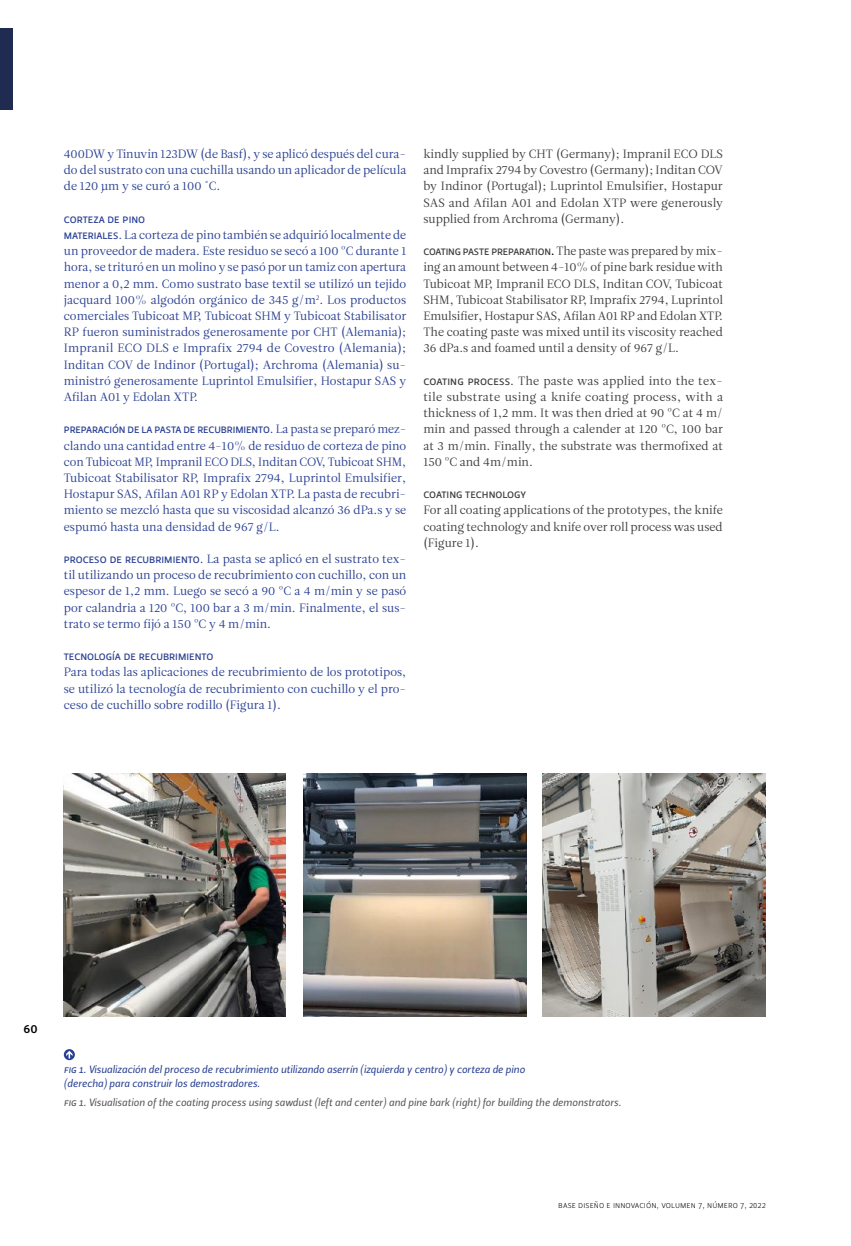
<style>
.page{position:relative;width:851px;height:1246px;background:#fff}
.page>*{position:absolute;margin:0;border:0;box-sizing:border-box;transform-origin:0 0}
.t1{font:12px/16.2px "Leitura Roman 1";color:#283f92;text-align:justify}
.t2{font:12px/16.2px "Leitura Roman 1";color:#3c3c3b;text-align:justify}
.t3{font:12px "Leitura Sans Grot 2";letter-spacing:-.005em;color:#283f92}
.t4{font:12px "Leitura Sans Grot 2";color:#3c3c3b}
.t5{font:12px "Leitura Sans Grot 3";color:#000}
.t6{font:10.5px/13.5px "Leitura Sans Italic 2";color:#283f92}
.t7{font:10.5px "Leitura Sans Italic 2";color:#575756}
.t8{font:9px "Leitura Sans Grot 1";letter-spacing:.01em;color:#000}
.s1{font-family:"Leitura Sans Grot 2"}
.s2{font-family:"Leitura Roman 1"}
.s3{font-family:"Leitura Sans Grot 2";font-size:12.75px;color:#000}
</style>
<div class="page">
<div style="left:0;top:28px;width:13px;height:81px;background:#202b51"></div>
<img style="left:64px;top:774px;width:222px;height:243px">
<img style="left:303px;top:774px;width:223px;height:243px">
<img style="left:542px;top:774px;width:223px;height:243px">
<svg style="left:64px;top:1049px;width:11px;height:11px"></svg>
<p class="t1" style="left:64px;top:146px;width:344px">400DW y Tinuvin 123DW (de Basf), y se aplicó después del cura&shy;do del sustrato con una cuchilla usando un aplicador de película de 120 µm y se curó a 100 °C.</p>
<p class="t3" style="left:64px;top:212px;width:83px">corteza de pino</p>
<p class="t1" style="left:64px;top:227px;width:344px"><span class="s1">materiales</span>. La corteza de pino también se adquirió localmente de un proveedor de madera. Este residuo se secó a 100 ºC durante 1 hora, se trituró en un molino y se pasó por un tamiz con apertura menor a 0,2 mm. Como sustrato base textil se utilizó un tejido jacquard 100% algodón orgánico de 345 g/m<sup>2</sup>. Los productos comerciales Tubicoat MP, Tubicoat SHM y Tubicoat Stabilisator RP fueron suministrados generosamente por CHT (Alemania); Impranil ECO DLS e Imprafix 2794 de Covestro (Alemania); Inditan COV de Indinor (Portugal); Archroma (Alemania) su&shy;ministró generosamente Luprintol Emulsifier, Hostapur SAS y Afilan A01 y Edolan XTP.</p>
<p class="t3" style="left:64px;top:422px;width:344px">preparación de la pasta de recubrimiento<span class="s2">. La pasta se preparó mez-</span></p>
<p class="t1" style="left:64px;top:438px;width:344px">clando una cantidad entre 4-10% de residuo de corteza de pino con Tubicoat MP, Impranil ECO DLS, Inditan COV, Tubicoat SHM, Tubicoat Stabilisator RP, Imprafix 2794, Luprintol Emulsifier, Hostapur SAS, Afilan A01 RP y Edolan XTP. La pasta de recubri&shy;miento se mezcló hasta que su viscosidad alcanzó 36 dPa.s y se espumó hasta una densidad de 967 g/L.</p>
<p class="t1" style="left:64px;top:551px;width:344px"><span class="s1">proceso de recubrimiento</span>. La pasta se aplicó en el sustrato tex&shy;til utilizando un proceso de recubrimiento con cuchillo, con un espesor de 1,2 mm. Luego se secó a 90 ºC a 4 m/min y se pasó por calandria a 120 ºC, 100 bar a 3 m/min. Finalmente, el sus&shy;trato se termo fijó a 150 ºC y 4 m/min.</p>
<p class="t3" style="left:64px;top:649px;width:151px">tecnología de recubrimiento</p>
<p class="t1" style="left:64px;top:664px;width:344px">Para todas las aplicaciones de recubrimiento de los prototipos, se utilizó la tecnología de recubrimiento con cuchillo y el pro&shy;ceso de cuchillo sobre rodillo (Figura 1).</p>
<p class="t2" style="left:423px;top:146px;width:301px">kindly supplied by CHT (Germany); Impranil ECO DLS and Imprafix 2794 by Covestro (Germany); Inditan COV by Indinor (Portugal); Luprintol Emulsifier, Hostapur SAS and Afilan A01 and Edolan XTP were generously supplied from Archroma (Germany).</p>
<p class="t2" style="left:423px;top:243px;width:301px"><span class="s1">coating paste preparation</span><span class="s3">.</span> The paste was prepared by mix&shy;ing an amount between 4-10% of pine bark residue with Tubicoat MP, Impranil ECO DLS, Inditan COV, Tubicoat SHM, Tubicoat Stabilisator RP, Imprafix 2794, Luprintol Emulsifier, Hostapur SAS, Afilan A01 RP and Edolan XTP.<br>The coating paste was mixed until its viscosity reached 36 dPa.s and foamed until a density of 967 g/L.</p>
<p class="t2" style="left:423px;top:373px;width:301px"><span class="s1">coating process</span>. The paste was applied into the tex&shy;tile substrate using a knife coating process, with a thickness of 1,2 mm. It was then dried at 90 ºC at 4 m/ min and passed through a calender at 120 ºC, 100 bar at 3 m/min. Finally, the substrate was thermofixed at 150 ºC and 4m/min.</p>
<p class="t4" style="left:423px;top:487px;width:104px">coating technology</p>
<p class="t2" style="left:423px;top:502px;width:301px">For all coating applications of the prototypes, the knife coating technology and knife over roll process was used (Figure 1).</p>
<p class="t5" style="left:24px;top:1022px;width:16px">60</p>
<p class="t6" style="left:64px;top:1063px;width:462px">fig 1. Visualización del proceso de recubrimiento utilizando aserrín (izquierda y centro) y corteza de pino (derecha) para construir los demostradores.</p>
<p class="t7" style="left:64px;top:1096px;width:559px">fig 1. Visualisation of the coating process using sawdust (left and center) and pine bark (right) for building the demonstrators.</p>
<p class="t8" style="left:558px;top:1200px;width:209px">base diseño e innovación, volumen 7, número 7, 2022</p>
</div>
